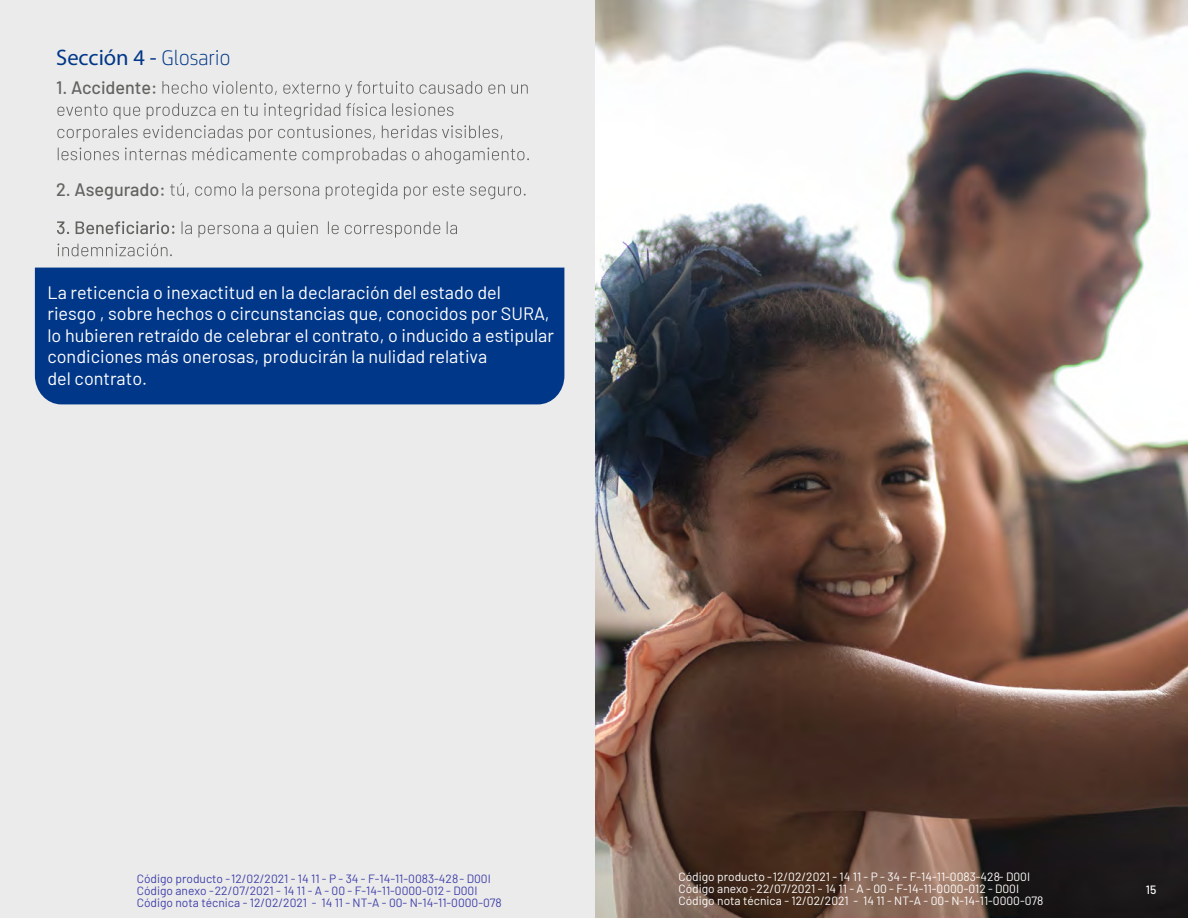
<style>
.page{position:relative;width:1188px;height:918px;background:#fff}
.page>*{position:absolute;margin:0;border:0;box-sizing:border-box;transform-origin:0 0}
.t1{font:22.5px "Myriad Pro";color:#003788}
.t2{font:18px/21.6px "Barlow";color:#fff}
.t3{font:500 18px "Barlow";color:#636360}
.t4{font:12px/12px "Barlow";color:#4040aa}
.t5{font:12px/12px "Barlow";color:#fff}
.t6{font:500 12px "Barlow";color:#fff}
.s1{font-family:"FS Joey";font-weight:300}
</style>
<div class="page">
<div style="left:0;top:0;width:595px;height:918px;background:#ebebeb"></div>
<img style="left:595px;top:0;width:593px;height:918px">
<svg style="left:162px;top:81px;width:366px;height:16px"></svg>
<svg style="left:57px;top:103px;width:396px;height:16px"></svg>
<svg style="left:57px;top:125px;width:445px;height:17px"></svg>
<svg style="left:58px;top:148px;width:471px;height:16px"></svg>
<svg style="left:170px;top:183px;width:356px;height:16px"></svg>
<svg style="left:57px;top:221px;width:117px;height:13px"></svg>
<svg style="left:182px;top:221px;width:275px;height:17px"></svg>
<svg style="left:58px;top:244px;width:114px;height:12px"></svg>
<div style="left:35px;top:268px;width:529px;height:136px;background:#003788"></div>
<p class="t1" style="left:56px;top:43px;width:176px">Sección 4 - <span class="s1">Glosario</span></p>
<p class="t3" style="left:56px;top:74px;width:103px">1. Accidente:</p>
<p class="t3" style="left:56px;top:176px;width:111px">2. Asegurado:</p>
<p class="t2" style="left:47px;top:280px;width:508px">La reticencia o inexactitud en la declaración del estado del riesgo , sobre hechos o circunstancias que, conocidos por SURA, lo hubieren retraído de celebrar el contrato, o inducido a estipular condiciones más onerosas, producirán la nulidad relativa<br>del contrato.</p>
<p class="t4" style="left:137px;top:872px;width:367px">Código producto - 12/02/2021 - 14 11 - P - 34 - F-14-11-0083-428 - D00I<br>Código anexo - 22/07/2021 - 14 11 - A - 00 - F-14-11-0000-012 - D00I<br>Código nota técnica - 12/02/2021 - 14 11 - NT-A - 00- N-14-11-0000-078</p>
<p class="t5" style="left:679px;top:870px;width:367px">Código producto - 12/02/2021 - 14 11 - P - 34 - F-14-11-0083-428- D00I<br>Código anexo - 22/07/2021 - 14 11 - A - 00 - F-14-11-0000-012 - D00I<br>Código nota técnica - 12/02/2021 - 14 11 - NT-A - 00- N-14-11-0000-078</p>
<p class="t6" style="left:1146px;top:881px;width:12px">15</p>
</div>
